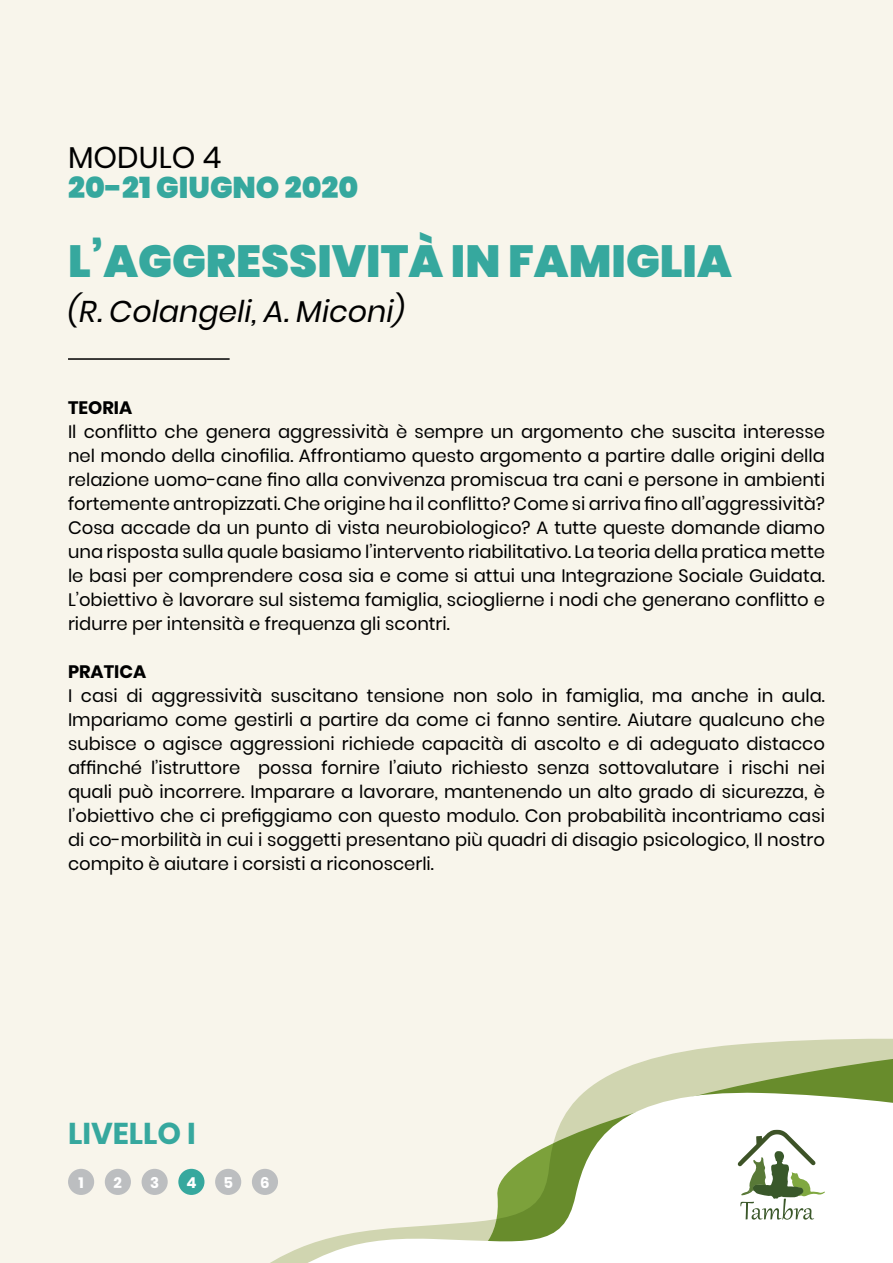
<style>
.page{position:relative;width:893px;height:1263px;background:#f8f5eb}
.page>*{position:absolute;margin:0;border:0;box-sizing:border-box;transform-origin:0 0}
.t1{font:900 45px "Poppins";color:#36a89e}
.t2{font:italic 30px "Poppins";color:#000}
.t3{font:900 30px "Poppins";color:#36a89e}
.t4{font:700 30px "Poppins";color:#36a89e}
.t5{font:30px "Poppins";color:#000}
.t6{font:18px/24px "Poppins";color:#000;text-align:justify}
.t7{font:700 18px "Poppins";color:#000}
.t8{font:700 15px "Poppins";color:#fff}
</style>
<div class="page">
<svg style="left:68px;top:1038px;width:825px;height:157px"></svg>
<svg style="left:87px;top:1089px;width:806px;height:174px"></svg>
<svg style="left:738px;top:1130px;width:87px;height:90px;background:#c7d0c0"></svg>
<hr style="left:68px;top:358px;width:162px;height:2px;background:#000">
<div style="left:68px;top:1169px;width:26px;height:26px;background:#bcbec0;border-radius:50%"></div>
<div style="left:105px;top:1169px;width:26px;height:26px;background:#bcbec0;border-radius:50%"></div>
<div style="left:142px;top:1169px;width:26px;height:26px;background:#bcbec0;border-radius:50%"></div>
<div style="left:178px;top:1169px;width:26px;height:26px;background:#36a89e;border-radius:50%"></div>
<div style="left:215px;top:1169px;width:26px;height:26px;background:#bcbec0;border-radius:50%"></div>
<div style="left:252px;top:1169px;width:26px;height:26px;background:#bcbec0;border-radius:50%"></div>
<h2 class="t5" style="left:68px;top:140px;width:155px">MODULO 4</h2>
<h2 class="t3" style="left:68px;top:170px;width:292px">20-21 GIUGNO 2020</h2>
<h1 class="t1" style="left:68px;top:235px;width:665px">L’AGGRESSIVITÀ IN FAMIGLIA</h1>
<h2 class="t2" style="left:68px;top:294px;width:339px">(R. Colangeli, A. Miconi)</h2>
<p class="t7" style="left:68px;top:398px;width:66px">TEORIA</p>
<p class="t6" style="left:68px;top:420px;width:758px">Il conflitto che genera aggressività è sempre un argomento che suscita interesse nel mondo della cinofilia. Affrontiamo questo argomento a partire dalle origini della relazione uomo-cane fino alla convivenza promiscua tra cani e persone in ambienti fortemente antropizzati. Che origine ha il conflitto? Come si arriva fino all’aggressività?<br>Cosa accade da un punto di vista neurobiologico? A tutte queste domande diamo una risposta sulla quale basiamo l’intervento riabilitativo. La teoria della pratica mette le basi per comprendere cosa sia e come si attui una Integrazione Sociale Guidata.<br>L’obiettivo è lavorare sul sistema famiglia, scioglierne i nodi che generano conflitto e ridurre per intensità e frequenza gli scontri.</p>
<p class="t7" style="left:68px;top:662px;width:80px">PRATICA</p>
<p class="t6" style="left:68px;top:684px;width:758px">I casi di aggressività suscitano tensione non solo in famiglia, ma anche in aula.<br>Impariamo come gestirli a partire da come ci fanno sentire. Aiutare qualcuno che subisce o agisce aggressioni richiede capacità di ascolto e di adeguato distacco affinché l’istruttore possa fornire l’aiuto richiesto senza sottovalutare i rischi nei quali può incorrere. Imparare a lavorare, mantenendo un alto grado di sicurezza, è l’obiettivo che ci prefiggiamo con questo modulo. Con probabilità incontriamo casi di co-morbilità in cui i soggetti presentano più quadri di disagio psicologico, Il nostro compito è aiutare i corsisti a riconoscerli.</p>
<h2 class="t4" style="left:68px;top:1116px;width:129px">LIVELLO I</h2>
<p class="t8" style="left:78px;top:1174px;width:7px">1</p>
<p class="t8" style="left:114px;top:1174px;width:10px">2</p>
<p class="t8" style="left:150px;top:1174px;width:11px">3</p>
<p class="t8" style="left:186px;top:1174px;width:12px">4</p>
<p class="t8" style="left:223px;top:1174px;width:11px">5</p>
<p class="t8" style="left:260px;top:1174px;width:11px">6</p>
</div>
